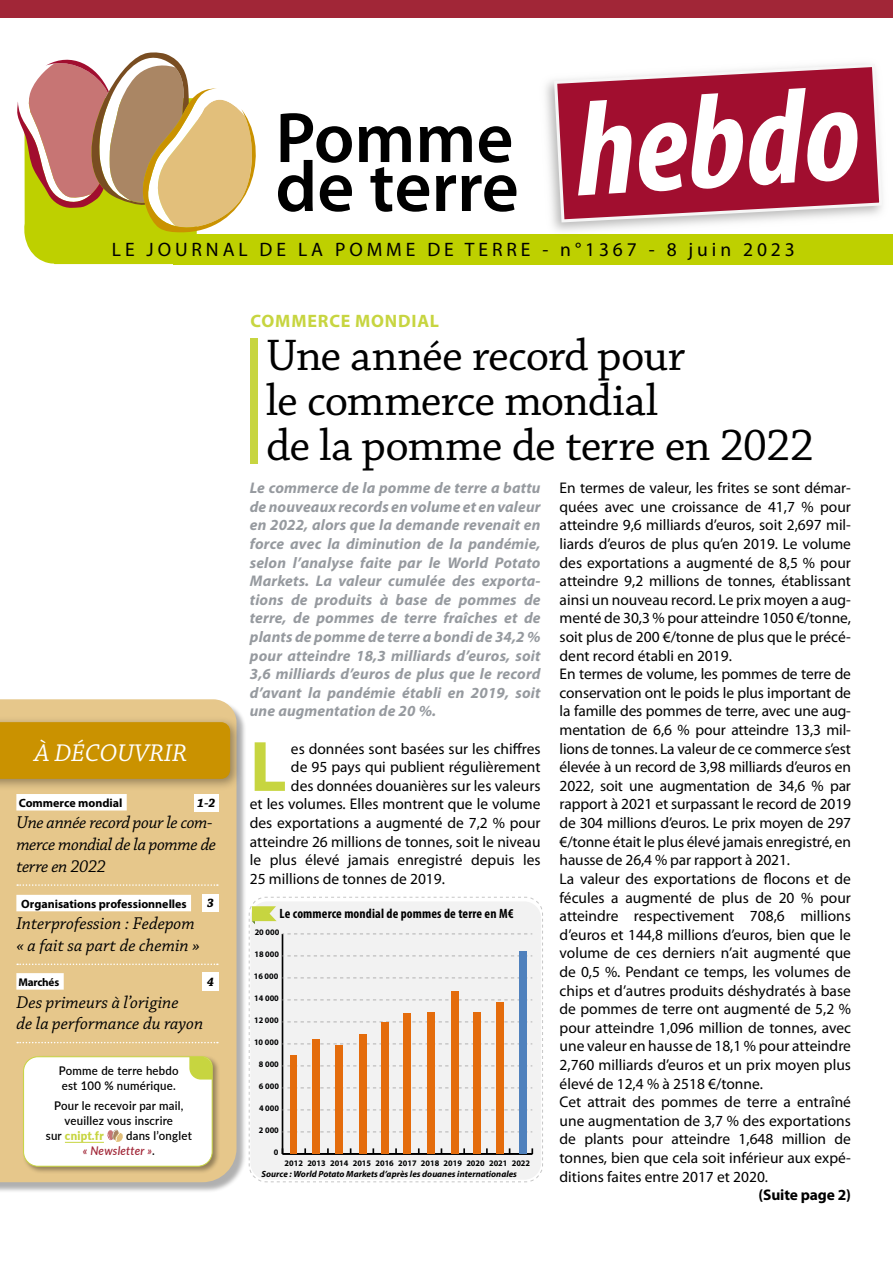
<style>
.page{position:relative;width:893px;height:1263px;background:#fff}
.page>*{position:absolute;margin:0;border:0;box-sizing:border-box;transform-origin:0 0}
.t1{font:italic 700 condensed 135.3px "Myriad Pro";color:#fff}
.t2{font:700 72px "Myriad Pro";color:#c7d540}
.t3{font:600 71.85px "Myriad Pro";color:#000}
.t4{font:46.5px/45px "Chaparral Pro";letter-spacing:-.025em;color:#000}
.t5{font:italic 25.5px "Chaparral Pro";color:#fff}
.t6{font:19.5px "Myriad Pro";letter-spacing:.2em;color:#000}
.t7{font:italic 18px/21.6px "Chaparral Pro";letter-spacing:-.005em;color:#000}
.t8{font:700 18px "Myriad Pro";letter-spacing:.04em;color:#c7d540}
.t9{font:15.45px/18.6px "Myriad Pro";color:#000}
.t10{font:italic 700 15.45px/18.6px "Myriad Pro";letter-spacing:.01em;color:#969a9f;text-align:justify}
.t11{font:700 15.45px "Myriad Pro";letter-spacing:-.01em;color:#000}
.t12{font:700 condensed 13.5px "Myriad Pro";letter-spacing:.01em;color:#000}
.t13{font:italic 700 12.75px "Chaparral Pro";color:#000}
.t14{font:600 12px/15px "Lato";letter-spacing:.02em;color:#000;scale:.95 1}
.t15{font:700 12px "Myriad Pro";color:#000}
.t16{font:900 12px "Lato";letter-spacing:.02em;color:#c7d540;scale:.95 1}
.t17{font:700 11.25px "Myriad Pro";letter-spacing:-.02em;color:#000}
.t18{font:italic 700 9px "Myriad Pro";color:#000}
.t19{font:700 8.55px "Myriad Pro";color:#010203}
.s1{font-weight:600;color:#000}
.s2{font-style:italic;color:#a12637}
</style>
<div class="page">
<div style="left:0;top:0;width:893px;height:18px;background:#a12637"></div>
<svg style="left:17px;top:52px;width:239px;height:212px"></svg>
<div style="left:173px;top:234px;width:720px;height:30px;background:#bed000"></div>
<svg style="left:554px;top:64px;width:328px;height:158px;background:#ae3550"></svg>
<div style="left:0;top:701px;width:247px;height:492px;background:#000;opacity:.31"></div>
<div style="left:0;top:699px;width:236px;height:483px;background:#e6c78b"></div>
<div style="left:0;top:716px;width:242px;height:75px;background:#000;opacity:.35"></div>
<div style="left:0;top:722px;width:230px;height:57px;background:#ca9200"></div>
<div style="left:16px;top:794px;width:111px;height:16px;background:#fff"></div>
<svg style="left:17px;top:884px;width:201px;height:2px"></svg>
<div style="left:16px;top:895px;width:175px;height:16px;background:#fff"></div>
<svg style="left:17px;top:963px;width:201px;height:2px"></svg>
<div style="left:16px;top:973px;width:48px;height:17px;background:#fff"></div>
<svg style="left:17px;top:1042px;width:201px;height:1px"></svg>
<div style="left:202px;top:972px;width:17px;height:18px;background:#fff"></div>
<div style="left:202px;top:894px;width:17px;height:17px;background:#fff"></div>
<div style="left:194px;top:794px;width:25px;height:17px;background:#fff"></div>
<div style="left:22px;top:1055px;width:198px;height:119px;background:#000;opacity:.35"></div>
<svg style="left:23px;top:1056px;width:190px;height:110px"></svg>
<div style="left:250px;top:338px;width:8px;height:126px;background:#c7d540"></div>
<svg style="left:249px;top:897px;width:294px;height:285px"></svg>
<div style="left:290px;top:1055px;width:6px;height:99px;background:#e46c0c"></div>
<div style="left:313px;top:1039px;width:7px;height:115px;background:#e46c0c"></div>
<div style="left:336px;top:1045px;width:7px;height:109px;background:#e46c0c"></div>
<div style="left:359px;top:1034px;width:7px;height:120px;background:#e46c0c"></div>
<div style="left:382px;top:1022px;width:7px;height:132px;background:#e46c0c"></div>
<div style="left:404px;top:1013px;width:7px;height:141px;background:#e46c0c"></div>
<div style="left:427px;top:1012px;width:8px;height:142px;background:#e46c0c"></div>
<div style="left:451px;top:991px;width:7px;height:163px;background:#e46c0c"></div>
<div style="left:474px;top:1012px;width:7px;height:142px;background:#e46c0c"></div>
<div style="left:497px;top:1002px;width:7px;height:152px;background:#e46c0c"></div>
<div style="left:520px;top:951px;width:7px;height:203px;background:#4f81bd"></div>
<h3 class="t3" style="left:275px;top:92px;width:240px">Pomme</h3>
<h3 class="t3" style="left:275px;top:141px;width:245px">de terre</h3>
<h1 class="t1" style="left:571px;top:65px;width:286px;rotate:-3deg">hebdo</h1>
<p class="t6" style="left:112px;top:237px;width:684px">LE JOURNAL DE LA POMME DE TERRE - n°1367 - 8 juin 2023</p>
<h3 class="t5" style="left:34px;top:738px;width:154px">À DÉCOUVRIR</h3>
<p class="t15" style="left:19px;top:795px;width:105px">Commerce mondial</p>
<p class="t7" style="left:16px;top:813px;width:201px">Une année record pour le com&shy;merce mondial de la pomme de terre en 2022</p>
<p class="t15" style="left:21px;top:896px;width:167px">Organisations professionnelles</p>
<p class="t7" style="left:16px;top:913px;width:185px">Interprofession : Fedepom « a fait sa part de chemin »</p>
<p class="t17" style="left:18px;top:975px;width:42px">Marchés</p>
<p class="t7" style="left:16px;top:992px;width:188px">Des primeurs à l’origine<br>de la performance du rayon</p>
<p class="t13" style="left:197px;top:796px;width:20px">1-2</p>
<p class="t13" style="left:207px;top:896px;width:9px">3</p>
<p class="t13" style="left:207px;top:974px;width:9px">4</p>
<p class="t14" style="left:59px;top:1063px;width:128px">Pomme de terre hebdo est 100 % numérique.</p>
<p class="t14" style="left:54px;top:1097px;width:138px">Pour le recevoir par mail,</p>
<p class="t14" style="left:65px;top:1112px;width:116px">veuillez vous inscrire</p>
<p class="t16" style="left:46px;top:1126px;width:62px"><span class="s1">sur</span> cnipt.fr</p>
<p class="t14" style="left:83px;top:1127px;width:116px;text-indent:43px">dans l’onglet <span class="s2">« Newsletter »</span>.</p>
<p class="t8" style="left:251px;top:309px;width:190px">COMMERCE MONDIAL</p>
<h3 class="t4" style="left:266px;top:334px;width:549px">Une année record pour<br>le commerce mondial<br>de la pomme de terre en 2022</h3>
<p class="t10" style="left:250px;top:478px;width:292px">Le commerce de la pomme de terre a battu de nouveaux records en volume et en valeur en 2022, alors que la demande revenait en force avec la diminution de la pandémie, selon l’analyse faite par le World Potato Markets. La valeur cumulée des exporta&shy;tions de produits à base de pommes de terre, de pommes de terre fraîches et de plants de pomme de terre a bondi de 34,2 % pour atteindre 18,3 milliards d’euros, soit 3,6 milliards d’euros de plus que le record d’avant la pandémie établi en 2019, soit une augmentation de 20 %.</p>
<h2 class="t2" style="left:250px;top:720px;width:38px">L</h2>
<p class="t9" style="left:291px;top:739px;width:251px">es données sont basées sur les chiffres</p>
<p class="t9" style="left:560px;top:478px;width:293px">En termes de valeur, les frites se sont démar&shy;quées avec une croissance de 41,7 % pour atteindre 9,6 milliards d’euros, soit 2,697 mil&shy;liards d’euros de plus qu’en 2019. Le volume des exportations a augmenté de 8,5 % pour atteindre 9,2 millions de tonnes, établissant ainsi un nouveau record. Le prix moyen a aug&shy;menté de 30,3 % pour atteindre 1050 €/tonne, soit plus de 200 €/tonne de plus que le précé&shy;dent record établi en 2019.<br>En termes de volume, les pommes de terre de conservation ont le poids le plus important de la famille des pommes de terre, avec une aug&shy;mentation de 6,6 % pour atteindre 13,3 mil&shy;lions de tonnes. La valeur de ce commerce s’est élevée à un record de 3,98 milliards d’euros en 2022, soit une augmentation de 34,6 % par rapport à 2021 et surpassant le record de 2019 de 304 millions d’euros. Le prix moyen de 297 €/tonne était le plus élevé jamais enregistré, en hausse de 26,4 % par rapport à 2021.<br>La valeur des exportations de flocons et de fécules a augmenté de plus de 20 % pour atteindre respectivement 708,6 millions d’euros et 144,8 millions d’euros, bien que le volume de ces derniers n’ait augmenté que de 0,5 %. Pendant ce temps, les volumes de chips et d’autres produits déshydratés à base de pommes de terre ont augmenté de 5,2 % pour atteindre 1,096 million de tonnes, avec une valeur en hausse de 18,1 % pour atteindre 2,760 milliards d’euros et un prix moyen plus élevé de 12,4 % à 2518 €/tonne.<br>Cet attrait des pommes de terre a entraîné une augmentation de 3,7 % des exportations de plants pour atteindre 1,648 million de tonnes, bien que cela soit inférieur aux expé&shy;ditions faites entre 2017 et 2020.</p>
<p class="t9" style="left:291px;top:757px;width:251px">de 95 pays qui publient régulièrement</p>
<p class="t9" style="left:291px;top:776px;width:251px">des données douanières sur les valeurs</p>
<p class="t9" style="left:250px;top:795px;width:292px">et les volumes. Elles montrent que le volume</p>
<p class="t9" style="left:250px;top:813px;width:292px">des exportations a augmenté de 7,2 % pour</p>
<p class="t9" style="left:250px;top:832px;width:292px">atteindre 26 millions de tonnes, soit le niveau</p>
<p class="t9" style="left:250px;top:850px;width:292px">le plus élevé jamais enregistré depuis les</p>
<p class="t9" style="left:250px;top:869px;width:197px">25 millions de tonnes de 2019.</p>
<p class="t12" style="left:280px;top:905px;width:235px">Le commerce mondial de pommes de terre en M€</p>
<p class="t19" style="left:255px;top:926px;width:26px">20 000</p>
<p class="t19" style="left:254px;top:948px;width:26px">18 000</p>
<p class="t19" style="left:254px;top:970px;width:26px">16 000</p>
<p class="t19" style="left:254px;top:992px;width:26px">14 000</p>
<p class="t19" style="left:254px;top:1014px;width:26px">12 000</p>
<p class="t19" style="left:254px;top:1036px;width:26px">10 000</p>
<p class="t19" style="left:259px;top:1058px;width:22px">8 000</p>
<p class="t19" style="left:259px;top:1080px;width:22px">6 000</p>
<p class="t19" style="left:259px;top:1102px;width:22px">4 000</p>
<p class="t19" style="left:259px;top:1124px;width:22px">2 000</p>
<p class="t19" style="left:274px;top:1146px;width:6px">0</p>
<p class="t19" style="left:285px;top:1158px;width:247px">2012 2013 2014 2015 2016 2017 2018 2019 2020 2021 2022</p>
<p class="t18" style="left:261px;top:1168px;width:257px">Source : World Potato Markets d’après les douanes internationales</p>
<p class="t11" style="left:758px;top:1185px;width:94px">(Suite page 2)</p>
</div>
